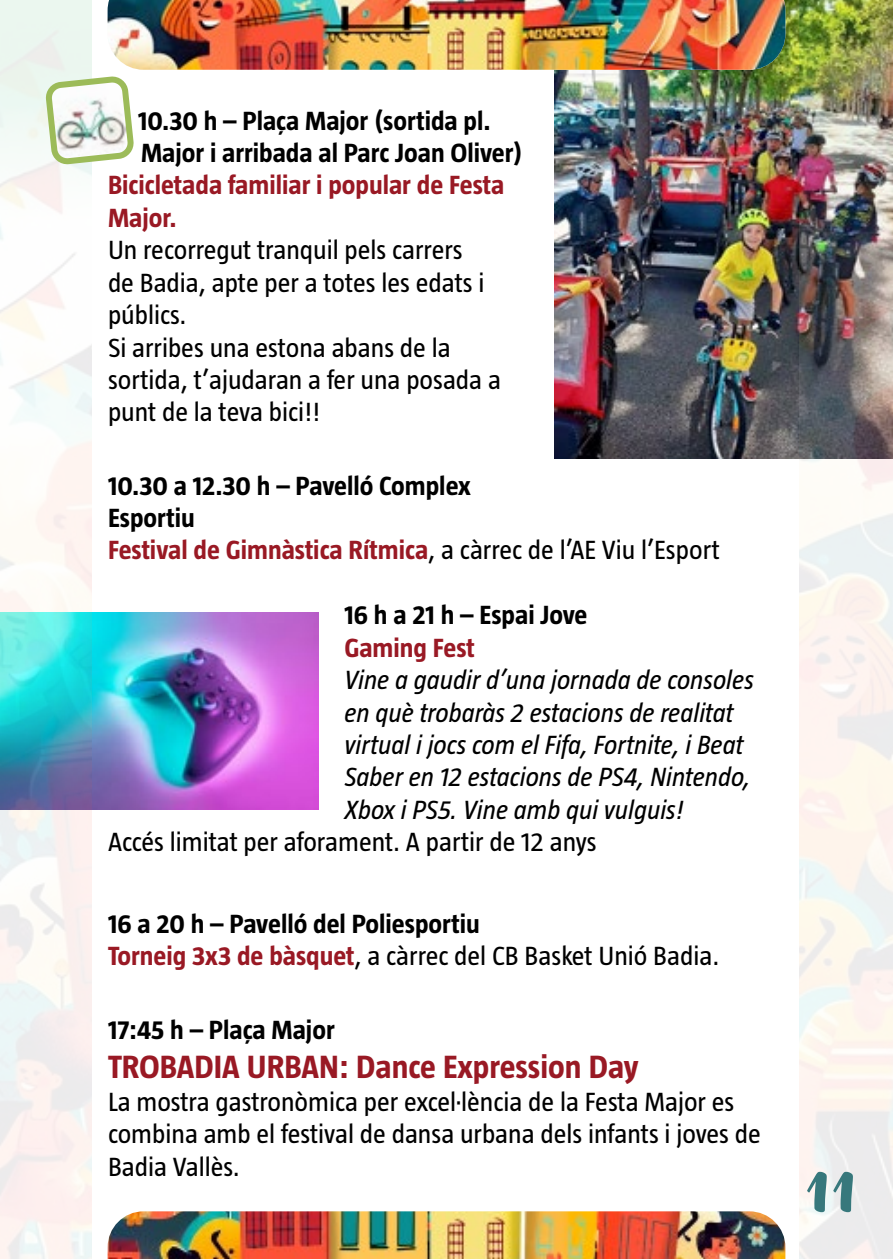
<style>
.page{position:relative;width:893px;height:1259px;background:#fff}
.page>*{position:absolute;margin:0;border:0;box-sizing:border-box;transform-origin:0 0}
.t1{font:54px "Muthiara Demo Version";color:#37787c}
.t2{font:700 33px "Taz";color:#991924}
.t3{font:27px/32.4px "Taz";color:#000}
.t4{font:700 27px/32.4px "Taz";color:#000}
.t5{font:italic 27px/32.4px "Taz";color:#000}
.t6{font:700 27px/32.4px "Taz";color:#991924}
.s1{color:#991924}
.s2{font-weight:400}
</style>
<div class="page">
<img style="left:554px;top:0;width:245px;height:458px">
<img style="left:92px;top:612px;width:227px;height:197px">
<img style="left:108px;top:0;width:677px;height:70px">
<img style="left:108px;top:1211px;width:677px;height:48px">
<img style="left:799px;top:0;width:94px;height:1259px">
<svg style="left:0;top:0;width:92px;height:1259px"></svg>
<svg style="left:48px;top:77px;width:85px;height:86px"></svg>
<p class="t4" style="left:138px;top:104px;width:386px">10.30 h – Plaça Major (sortida pl.<br>Major i arribada al Parc Joan Oliver)</p>
<p class="t6" style="left:108px;top:169px;width:398px">Bicicletada familiar i popular de Festa<br>Major.</p>
<p class="t3" style="left:108px;top:234px;width:394px">Un recorregut tranquil pels carrers<br>de Badia, apte per a totes les edats i públics.<br>Si arribes una estona abans de la sortida, t’ajudaran a fer una posada a punt de la teva bici!!</p>
<p class="t4" style="left:108px;top:469px;width:613px">10.30 a 12.30 h – Pavelló Complex<br>Esportiu<br><span class="s1">Festival de Gimnàstica Rítmica</span><span class="s2">, a càrrec de l’AE Viu l’Esport</span></p>
<p class="t4" style="left:344px;top:598px;width:245px">16 h a 21 h – Espai Jove</p>
<p class="t6" style="left:344px;top:631px;width:132px">Gaming Fest</p>
<p class="t5" style="left:344px;top:663px;width:411px">Vine a gaudir d’una jornada de consoles en què trobaràs 2 estacions de realitat virtual i jocs com el Fifa, Fortnite, i Beat Saber en 12 estacions de PS4, Nintendo, Xbox i PS5. Vine amb qui vulguis!</p>
<p class="t3" style="left:108px;top:825px;width:490px">Accés limitat per aforament. A partir de 12 anys</p>
<p class="t4" style="left:108px;top:907px;width:613px">16 a 20 h – Pavelló del Poliesportiu<br><span class="s1">Torneig 3x3 de bàsquet</span><span class="s2">, a càrrec del CB Basket Unió Badia.</span></p>
<p class="t4" style="left:108px;top:1013px;width:228px">17:45 h – Plaça Major</p>
<p class="t2" style="left:108px;top:1048px;width:532px">TROBADIA URBAN: Dance Expression Day</p>
<p class="t3" style="left:108px;top:1085px;width:654px">La mostra gastronòmica per excel·lència de la Festa Major es combina amb el festival de dansa urbana dels infants i joves de<br>Badia Vallès.</p>
<h1 class="t1" style="left:803px;top:1160px;width:54px">11</h1>
</div>
